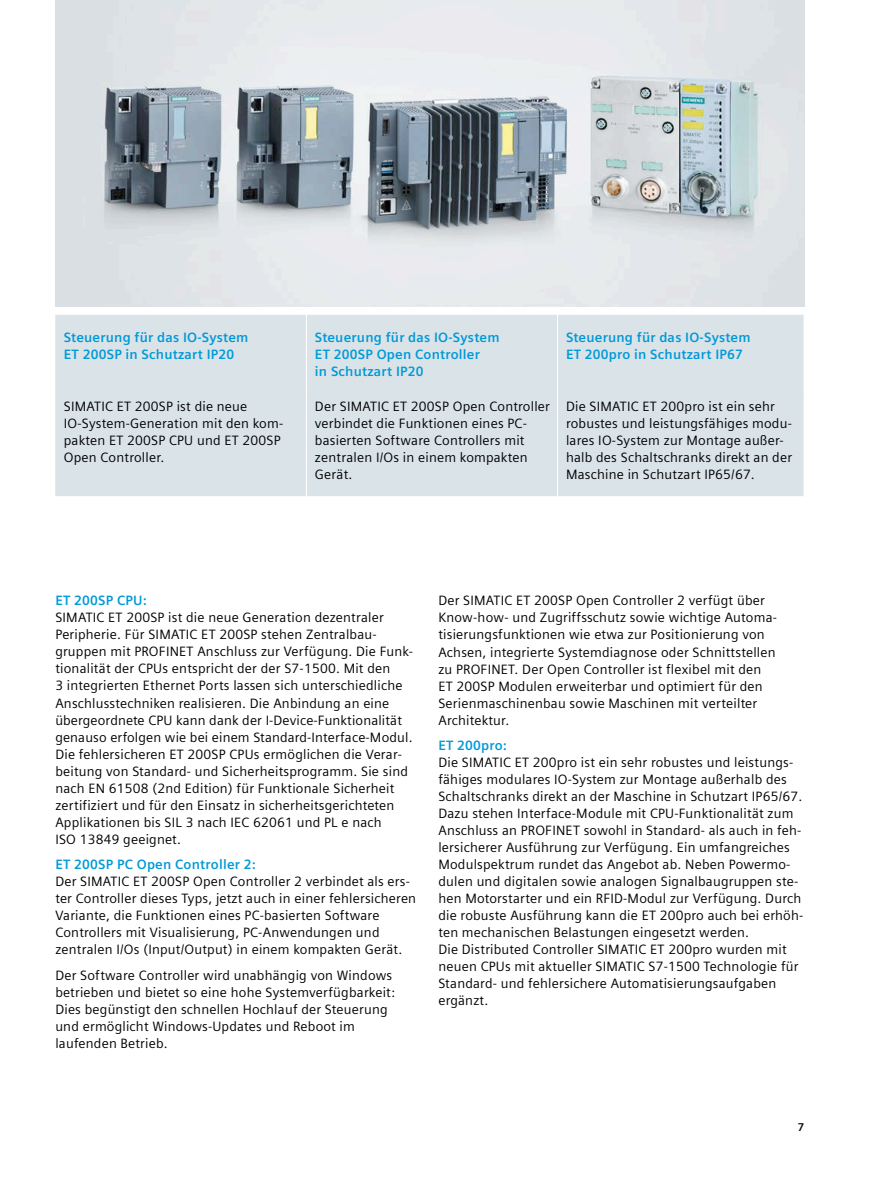
<style>
.page{position:relative;width:881px;height:1191px;background:#fff}
.page>*{position:absolute;margin:0;border:0;box-sizing:border-box;transform-origin:0 0}
.t1{font:13.5px/17px "Siemens Sans Global";letter-spacing:.015em;color:#000}
.t2{font:700 13.5px/17px "Siemens Sans Global";letter-spacing:.015em;color:#0099d7}
.t3{font:700 11.25px "Siemens Sans Global";color:#000}
</style>
<div class="page">
<img style="left:55px;top:0;width:749px;height:306px">
<div style="left:55px;top:315px;width:748px;height:181px;background:#dae3e8"></div>
<hr style="left:306px;top:315px;width:1px;height:78px;background:#fff">
<hr style="left:556px;top:315px;width:2px;height:78px;background:#fff">
<hr style="left:306px;top:393px;width:1px;height:103px;background:#fff">
<hr style="left:556px;top:393px;width:2px;height:103px;background:#fff">
<p class="t2" style="left:64px;top:328px;width:186px">Steuerung für das IO-System<br>ET 200SP in Schutzart IP20</p>
<p class="t2" style="left:315px;top:328px;width:186px">Steuerung für das IO-System<br>ET 200SP Open Controller<br>in Schutzart IP20</p>
<p class="t2" style="left:566px;top:328px;width:186px">Steuerung für das IO-System<br>ET 200pro in Schutzart IP67</p>
<p class="t1" style="left:64px;top:398px;width:221px">SIMATIC ET 200SP ist die neue<br>IO-System-Generation mit den kom&shy;pakten ET 200SP CPU und ET 200SP<br>Open Controller.</p>
<p class="t1" style="left:315px;top:398px;width:236px">Der SIMATIC ET 200SP Open Controller verbindet die Funktionen eines PC&shy;basierten Software Controllers mit zentralen I/Os in einem kompakten<br>Gerät.</p>
<p class="t1" style="left:566px;top:398px;width:227px">Die SIMATIC ET 200pro ist ein sehr robustes und leistungsfähiges modu&shy;lares IO-System zur Montage außer&shy;halb des Schaltschranks direkt an der Maschine in Schutzart IP65/67.</p>
<p class="t2" style="left:55px;top:592px;width:93px">ET 200SP CPU:</p>
<p class="t1" style="left:55px;top:610px;width:359px">SIMATIC ET 200SP ist die neue Generation dezentraler Peripherie. Für SIMATIC ET 200SP stehen Zentralbau&shy;gruppen mit PROFINET Anschluss zur Verfügung. Die Funk&shy;tionalität der CPUs entspricht der der S7-1500. Mit den<br>3 integrierten Ethernet Ports lassen sich unterschiedliche Anschlusstechniken realisieren. Die Anbindung an eine übergeordnete CPU kann dank der I-Device-Funktionalität genauso erfolgen wie bei einem Standard-Interface-Modul.<br>Die fehlersicheren ET 200SP CPUs ermöglichen die Verar&shy;beitung von Standard- und Sicherheitsprogramm. Sie sind nach EN 61508 (2nd Edition) für Funktionale Sicherheit zertifiziert und für den Einsatz in sicherheitsgerichteten Applikationen bis SIL 3 nach IEC 62061 und PL e nach<br>ISO 13849 geeignet.</p>
<p class="t2" style="left:55px;top:856px;width:202px">ET 200SP PC Open Controller 2:</p>
<p class="t1" style="left:55px;top:873px;width:362px">Der SIMATIC ET 200SP Open Controller 2 verbindet als ers&shy;ter Controller dieses Typs, jetzt auch in einer fehlersicheren Variante, die Funktionen eines PC-basierten Software Controllers mit Visualisierung, PC-Anwendungen und zentralen I/Os (Input/Output) in einem kompakten Gerät.</p>
<p class="t1" style="left:55px;top:967px;width:341px">Der Software Controller wird unabhängig von Windows betrieben und bietet so eine hohe Systemverfügbarkeit:<br>Dies begünstigt den schnellen Hochlauf der Steuerung und ermöglicht Windows-Updates und Reboot im laufenden Betrieb.</p>
<p class="t1" style="left:438px;top:593px;width:339px">Der SIMATIC ET 200SP Open Controller 2 verfügt über Know-how- und Zugriffsschutz sowie wichtige Automa&shy;tisierungsfunktionen wie etwa zur Positionierung von Achsen, integrierte Systemdiagnose oder Schnittstellen zu PROFINET. Der Open Controller ist flexibel mit den ET 200SP Modulen erweiterbar und optimiert für den Serienmaschinenbau sowie Maschinen mit verteilter Architektur.</p>
<p class="t2" style="left:438px;top:737px;width:70px">ET 200pro:</p>
<p class="t1" style="left:438px;top:754px;width:366px">Die SIMATIC ET 200pro ist ein sehr robustes und leistungs&shy;fähiges modulares IO-System zur Montage außerhalb des Schaltschranks direkt an der Maschine in Schutzart IP65/67.<br>Dazu stehen Interface-Module mit CPU-Funktionalität zum Anschluss an PROFINET sowohl in Standard- als auch in feh&shy;lersicherer Ausführung zur Verfügung. Ein umfangreiches Modulspektrum rundet das Angebot ab. Neben Powermo&shy;dulen und digitalen sowie analogen Signalbaugruppen ste&shy;hen Motorstarter und ein RFID-Modul zur Verfügung. Durch die robuste Ausführung kann die ET 200pro auch bei erhöh&shy;ten mechanischen Belastungen eingesetzt werden.<br>Die Distributed Controller SIMATIC ET 200pro wurden mit neuen CPUs mit aktueller SIMATIC S7-1500 Technologie für Standard- und fehlersichere Automatisierungsaufgaben ergänzt.</p>
<p class="t3" style="left:797px;top:1120px;width:8px">7</p>
</div>
